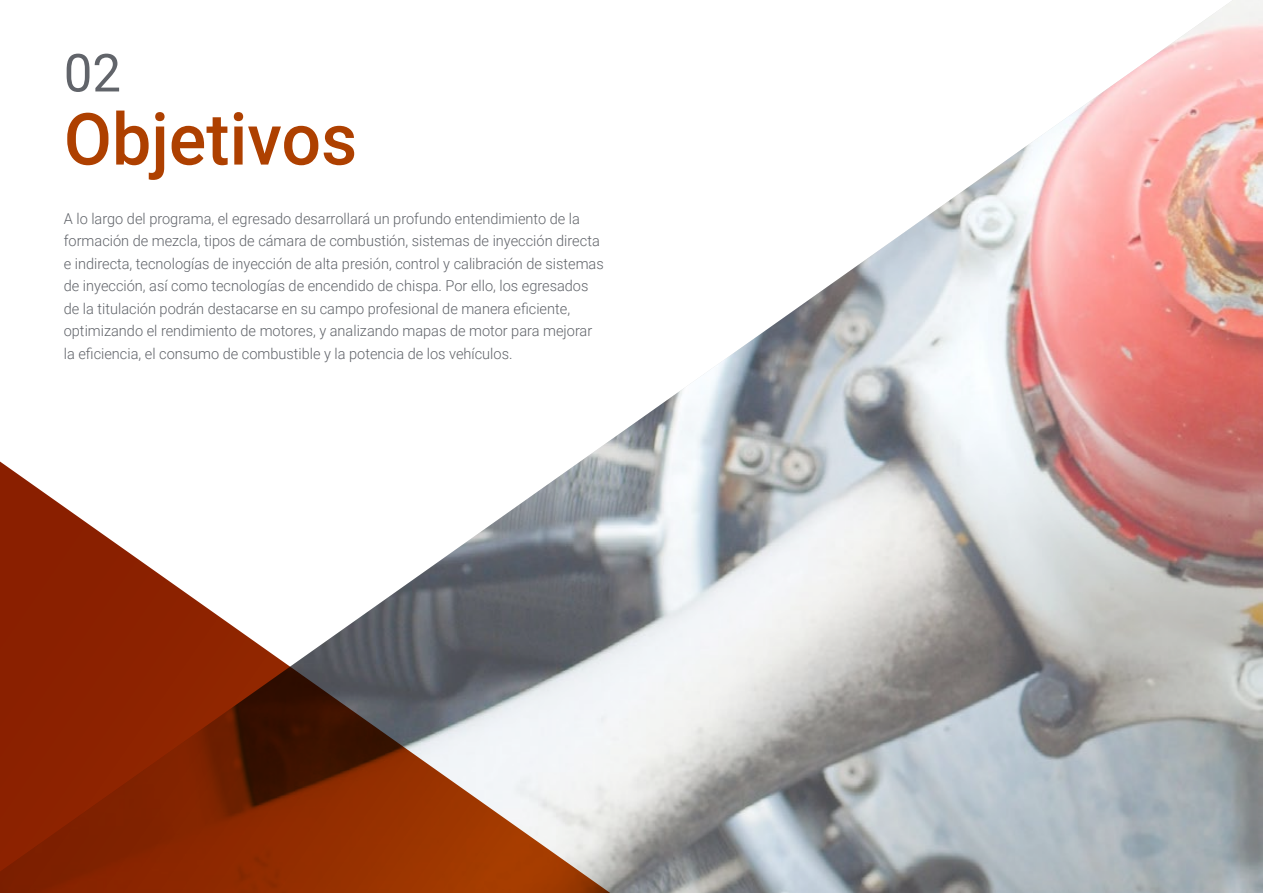
<style>
.page{position:relative;width:1263px;height:893px;background:#fff}
.page>*{position:absolute;margin:0;border:0;box-sizing:border-box;transform-origin:0 0}
.t1{font:500 72px "Roboto";color:#ae4000}
.t2{font:52.5px "Roboto";color:#61646a}
.t3{font:300 15px/22.5px "Roboto";color:#61646a}
</style>
<div class="page">
<img style="left:602px;top:0;width:661px;height:893px">
<svg style="left:0;top:446px;width:640px;height:447px"></svg>
<h2 class="t2" style="left:64px;top:36px;width:59px">02</h2>
<h1 class="t1" style="left:64px;top:89px;width:295px">Objetivos</h1>
<p class="t3" style="left:64px;top:207px;width:541px">A lo largo del programa, el egresado desarrollará un profundo entendimiento de la formación de mezcla, tipos de cámara de combustión, sistemas de inyección directa e indirecta, tecnologías de inyección de alta presión, control y calibración de sistemas de inyección, así como tecnologías de encendido de chispa. Por ello, los egresados de la titulación podrán destacarse en su campo profesional de manera eficiente, optimizando el rendimiento de motores, y analizando mapas de motor para mejorar la eficiencia, el consumo de combustible y la potencia de los vehículos.</p>
</div>
